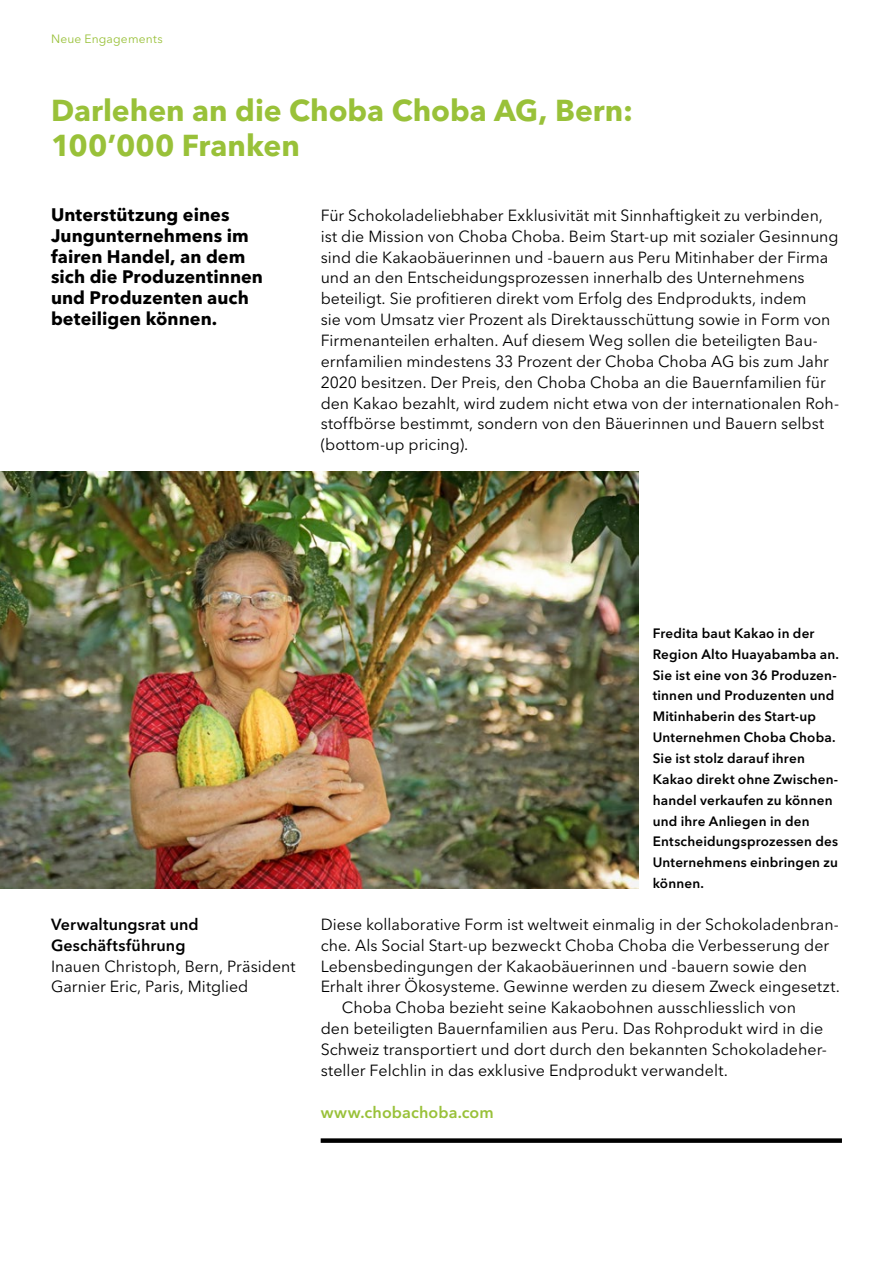
<style>
.page{position:relative;width:893px;height:1263px;background:#fff}
.page>*{position:absolute;margin:0;border:0;box-sizing:border-box;transform-origin:0 0}
.t1{font:700 30px/34.5px "Avenir Next LT Pro";color:#99c139}
.t2{font:700 18px/20.9px "Avenir Next LT Pro";letter-spacing:.005em;color:#000}
.t3{font:16.05px/20.9px "Avenir Next LT Pro";color:#000}
.t4{font:600 16.05px/20.9px "Avenir Next LT Pro";letter-spacing:.01em;color:#000}
.t5{font:600 16.05px "Avenir Next LT Pro";letter-spacing:.005em;color:#99c139}
.t6{font:600 13.5px/20.9px "Avenir Next LT Pro";letter-spacing:.015em;color:#000}
.t7{font:12px "Avenir Next LT Pro";letter-spacing:.015em;color:#99c139}
</style>
<div class="page">
<div style="left:321px;top:1138px;width:521px;height:5px;background:#000"></div>
<img style="left:0;top:471px;width:639px;height:417px">
<p class="t7" style="left:51px;top:32px;width:113px">Neue Engagements</p>
<h1 class="t1" style="left:51px;top:93px;width:583px">Darlehen an die Choba Choba AG, Bern:<br>100’000 Franken</h1>
<p class="t2" style="left:51px;top:204px;width:214px">Unterstützung eines<br>Jungunternehmens im fairen Handel, an dem sich die Produzentinnen und Produzenten auch beteiligen können.</p>
<p class="t3" style="left:321px;top:205px;width:520px">Für Schokoladeliebhaber Exklusivität mit Sinnhaftigkeit zu verbinden, ist die Mission von Choba Choba. Beim Start-up mit sozialer Gesinnung sind die Kakaobäuerinnen und -bauern aus Peru Mitinhaber der Firma und an den Entscheidungsprozessen innerhalb des Unternehmens beteiligt. Sie profitieren direkt vom Erfolg des Endprodukts, indem<br>sie vom Umsatz vier Prozent als Direktausschüttung sowie in Form von Firmenanteilen erhalten. Auf diesem Weg sollen die beteiligten Bau&shy;ernfamilien mindestens 33 Prozent der Choba Choba AG bis zum Jahr 2020 besitzen. Der Preis, den Choba Choba an die Bauernfamilien für den Kakao bezahlt, wird zudem nicht etwa von der internationalen Roh&shy;stoffbörse bestimmt, sondern von den Bäuerinnen und Bauern selbst (bottom-up pricing).</p>
<p class="t4" style="left:51px;top:914px;width:149px">Verwaltungsrat und<br>Geschäftsführung</p>
<p class="t3" style="left:51px;top:955px;width:246px">Inauen Christoph, Bern, Präsident<br>Garnier Eric, Paris, Mitglied</p>
<p class="t6" style="left:653px;top:623px;width:188px">Fredita baut Kakao in der<br>Region Alto Huayabamba an.<br>Sie ist eine von 36 Produzen&shy;tinnen und Produzenten und<br>Mitinhaberin des Start-up<br>Unternehmen Choba Choba.<br>Sie ist stolz darauf ihren<br>Kakao direkt ohne Zwischen&shy;handel verkaufen zu können und ihre Anliegen in den<br>Entscheidungsprozessen des<br>Unternehmens einbringen zu können.</p>
<p class="t3" style="left:321px;top:914px;width:520px">Diese kollaborative Form ist weltweit einmalig in der Schokoladenbran-</p>
<p class="t3" style="left:321px;top:934px;width:510px">che. Als Social Start-up bezweckt Choba Choba die Verbesserung der</p>
<p class="t3" style="left:321px;top:955px;width:488px">Lebensbedingungen der Kakaobäuerinnen und -bauern sowie den</p>
<p class="t3" style="left:321px;top:976px;width:521px">Erhalt ihrer Ökosysteme. Gewinne werden zu diesem Zweck eingesetzt.</p>
<p class="t3" style="left:342px;top:997px;width:456px">Choba Choba bezieht seine Kakaobohnen ausschliesslich von</p>
<p class="t3" style="left:321px;top:1018px;width:504px">den beteiligten Bauernfamilien aus Peru. Das Rohprodukt wird in die</p>
<p class="t3" style="left:321px;top:1039px;width:508px">Schweiz transportiert und dort durch den bekannten Schokoladeher-</p>
<p class="t3" style="left:321px;top:1060px;width:409px">steller Felchlin in das exklusive Endprodukt verwandelt.</p>
<p class="t5" style="left:321px;top:1102px;width:175px">www.chobachoba.com</p>
</div>
